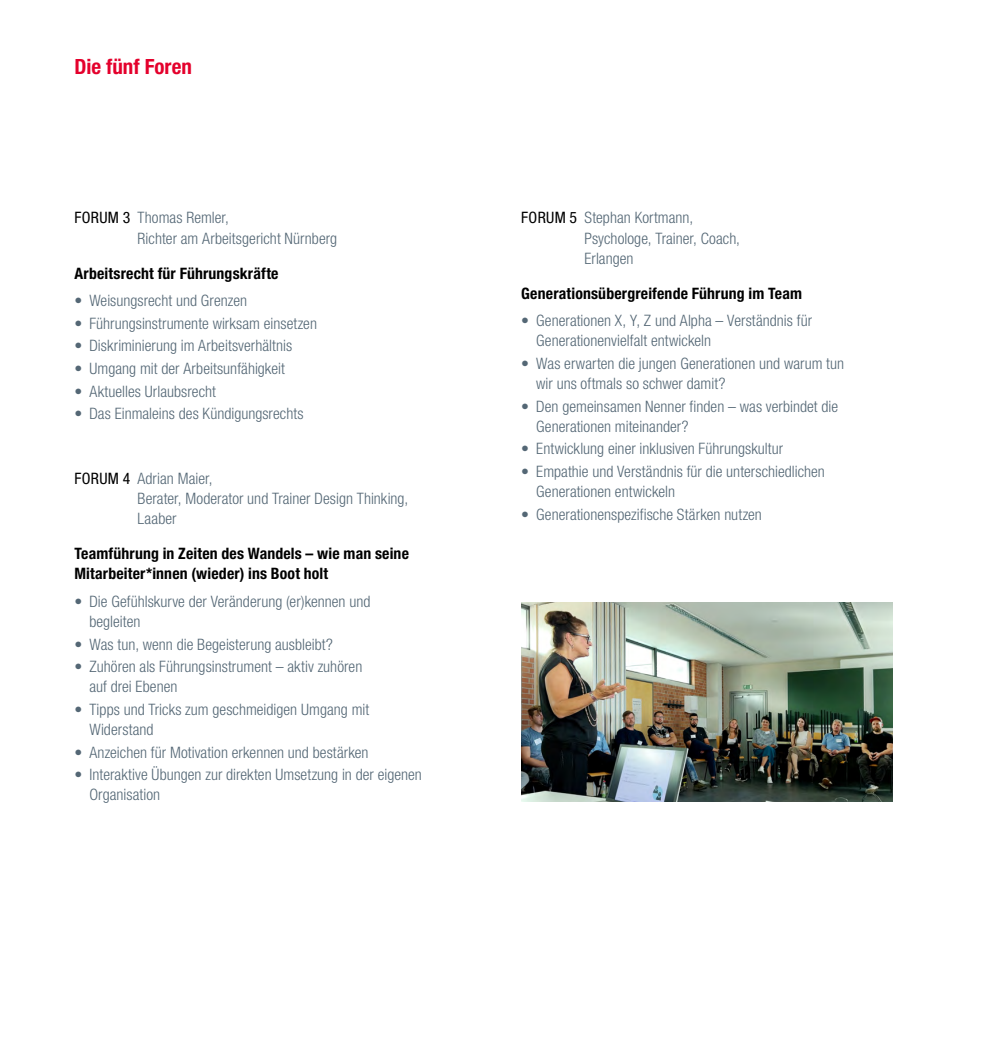
<style>
.page{position:relative;width:993px;height:1042px;background:#fff}
.page>*{position:absolute;margin:0;border:0;box-sizing:border-box;transform-origin:0 0}
.Innenseite_Header_Einladung{font:700 condensed 21px "Helvetica Neue LT Pro";color:#e4002c}
.Innenseiten_FORUM_Versal{font:300 condensed 15.75px/20.1px "Helvetica Neue LT Pro";letter-spacing:.005em;color:#546775}
.Innenseiten_Foren_Thema_Bold{font:700 condensed 15.75px/20.1px "Helvetica Neue LT Pro";letter-spacing:.01em;color:#000}
.s1{font-weight:400;color:#000}
</style>
<div class="page">
<img style="left:521px;top:603px;width:370px;height:198px">
<p class="Innenseite_Header_Einladung" style="left:74px;top:54px;width:119px">Die fünf Foren</p>
<p class="Innenseiten_FORUM_Versal" style="left:74px;top:208px;width:156px"><span class="s1">FORUM 3</span> Thomas Remler,</p>
<p class="Innenseiten_FORUM_Versal" style="left:137px;top:228px;width:201px">Richter am Arbeitsgericht Nürnberg</p>
<p class="Innenseiten_Foren_Thema_Bold" style="left:74px;top:263px;width:205px">Arbeitsrecht für Führungskräfte</p>
<p class="Innenseiten_FORUM_Versal" style="left:74px;top:290px;width:174px">• Weisungsrecht und Grenzen</p>
<p class="Innenseiten_FORUM_Versal" style="left:74px;top:313px;width:244px">• Führungsinstrumente wirksam einsetzen</p>
<p class="Innenseiten_FORUM_Versal" style="left:74px;top:336px;width:219px">• Diskriminierung im Arbeitsverhältnis</p>
<p class="Innenseiten_FORUM_Versal" style="left:74px;top:358px;width:212px">• Umgang mit der Arbeitsunfähigkeit</p>
<p class="Innenseiten_FORUM_Versal" style="left:74px;top:381px;width:143px">• Aktuelles Urlaubsrecht</p>
<p class="Innenseiten_FORUM_Versal" style="left:74px;top:403px;width:230px">• Das Einmaleins des Kündigungsrechts</p>
<p class="Innenseiten_FORUM_Versal" style="left:74px;top:468px;width:139px"><span class="s1">FORUM 4</span> Adrian Maier,</p>
<p class="Innenseiten_FORUM_Versal" style="left:137px;top:488px;width:272px">Berater, Moderator und Trainer Design Thinking,</p>
<p class="Innenseiten_FORUM_Versal" style="left:137px;top:508px;width:41px">Laaber</p>
<p class="Innenseiten_Foren_Thema_Bold" style="left:74px;top:543px;width:336px">Teamführung in Zeiten des Wandels – wie man seine<br>Mitarbeiter*innen (wieder) ins Boot holt</p>
<p class="Innenseiten_FORUM_Versal" style="left:89px;top:591px;width:282px;text-indent:-15px">• Die Gefühlskurve der Veränderung (er)kennen und begleiten</p>
<p class="Innenseiten_FORUM_Versal" style="left:74px;top:634px;width:260px">• Was tun, wenn die Begeisterung ausbleibt?</p>
<p class="Innenseiten_FORUM_Versal" style="left:89px;top:656px;width:274px;text-indent:-15px">• Zuhören als Führungsinstrument – aktiv zuhören auf drei Ebenen</p>
<p class="Innenseiten_FORUM_Versal" style="left:89px;top:699px;width:281px;text-indent:-15px">• Tipps und Tricks zum geschmeidigen Umgang mit<br>Widerstand</p>
<p class="Innenseiten_FORUM_Versal" style="left:74px;top:742px;width:295px">• Anzeichen für Motivation erkennen und bestärken</p>
<p class="Innenseiten_FORUM_Versal" style="left:89px;top:764px;width:334px;text-indent:-15px">• Interaktive Übungen zur direkten Umsetzung in der eigenen<br>Organisation</p>
<p class="Innenseiten_FORUM_Versal" style="left:521px;top:208px;width:173px"><span class="s1">FORUM 5</span> Stephan Kortmann,</p>
<p class="Innenseiten_FORUM_Versal" style="left:584px;top:228px;width:157px">Psychologe, Trainer, Coach,</p>
<p class="Innenseiten_FORUM_Versal" style="left:584px;top:248px;width:51px">Erlangen</p>
<p class="Innenseiten_Foren_Thema_Bold" style="left:521px;top:283px;width:282px">Generationsübergreifende Führung im Team</p>
<p class="Innenseiten_FORUM_Versal" style="left:536px;top:310px;width:277px;text-indent:-15px">• Generationen X, Y, Z und Alpha – Verständnis für<br>Generationenvielfalt entwickeln</p>
<p class="Innenseiten_FORUM_Versal" style="left:536px;top:353px;width:309px;text-indent:-15px">• Was erwarten die jungen Generationen und warum tun wir uns oftmals so schwer damit?</p>
<p class="Innenseiten_FORUM_Versal" style="left:536px;top:396px;width:303px;text-indent:-15px">• Den gemeinsamen Nenner finden – was verbindet die<br>Generationen miteinander?</p>
<p class="Innenseiten_FORUM_Versal" style="left:521px;top:439px;width:263px">• Entwicklung einer inklusiven Führungskultur</p>
<p class="Innenseiten_FORUM_Versal" style="left:536px;top:461px;width:290px;text-indent:-15px">• Empathie und Verständnis für die unterschiedlichen<br>Generationen entwickeln</p>
<p class="Innenseiten_FORUM_Versal" style="left:521px;top:504px;width:242px">• Generationenspezifische Stärken nutzen</p>
</div>
